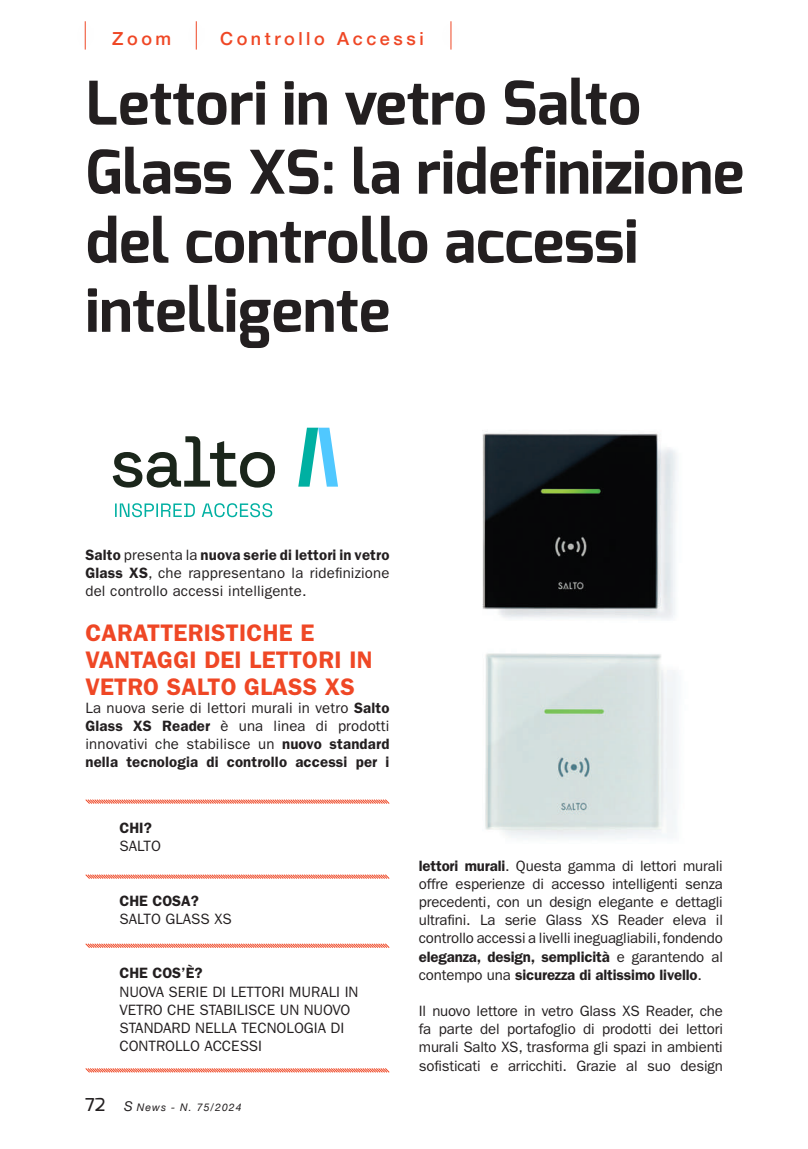
<style>
.page{position:relative;width:808px;height:1149px;background:#fff}
.page>*{position:absolute;margin:0;border:0;box-sizing:border-box;transform-origin:0 0}
.t1{font:700 60px/69px "Exo";color:#231f20}
.t2{font:600 24px/27px "ITC Franklin Gothic Std";letter-spacing:.01em;color:#ef4725}
.t3{font:500 18px "Helvetica Neue";letter-spacing:.2em;color:#ef4725}
.t4{font:500 17.7px "Exo";color:#231f20}
.t5{font:15px/18.1px "ITC Franklin Gothic Std";color:#231f20;text-align:justify}
.t6{font:600 15px "ITC Franklin Gothic Std";color:#231f20}
.t7{font:italic 10.5px "Helvetica Neue";letter-spacing:.1em;color:#231f20}
.s1{font-weight:600}
.s2{font-size:13.5px}
</style>
<div class="page">
<svg style="left:85px;top:21px;width:1px;height:29px"></svg>
<svg style="left:196px;top:21px;width:1px;height:29px"></svg>
<svg style="left:85px;top:1068px;width:305px;height:5px;background:#f6a594"></svg>
<svg style="left:85px;top:943px;width:305px;height:5px;background:#f6a594"></svg>
<svg style="left:85px;top:874px;width:305px;height:5px;background:#f6a594"></svg>
<svg style="left:85px;top:799px;width:305px;height:5px;background:#f6a594"></svg>
<svg style="left:451px;top:21px;width:1px;height:29px"></svg>
<img style="left:482px;top:431px;width:195px;height:189px">
<img style="left:485px;top:653px;width:193px;height:186px">
<svg style="left:115px;top:503px;width:157px;height:14px"></svg>
<svg style="left:298px;top:427px;width:40px;height:59px"></svg>
<svg style="left:113px;top:436px;width:162px;height:51px"></svg>
<p class="t3" style="left:220px;top:24px;width:205px">Controllo Accessi</p>
<p class="t3" style="left:112px;top:24px;width:61px">Zoom</p>
<h1 class="t1" style="left:86px;top:69px;width:660px">Lettori in vetro Salto<br>Glass XS: la ridefinizione del controllo accessi intelligente</h1>
<p class="t5" style="left:85px;top:545px;width:306px"><span class="s1">Salto</span> presenta la <span class="s1">nuova serie di lettori in vetro Glass XS</span>, che rappresentano la ridefinizione del controllo accessi intelligente.</p>
<h2 class="t2" style="left:85px;top:619px;width:289px">CARATTERISTICHE E<br>VANTAGGI DEI LETTORI IN<br>VETRO SALTO GLASS XS</h2>
<p class="t5" style="left:85px;top:698px;width:306px">La nuova serie di lettori murali in vetro <span class="s1">Salto Glass XS Reader</span> è una linea di prodotti innovativi che stabilisce un <span class="s1">nuovo standard nella tecnologia di controllo accessi per i</span></p>
<p class="t6" style="left:119px;top:818px;width:34px">CHI?</p>
<p class="t5" style="left:119px;top:836px;width:43px">SALTO</p>
<p class="t6" style="left:119px;top:891px;width:81px">CHE COSA?</p>
<p class="t5" style="left:119px;top:909px;width:114px">SALTO GLASS XS</p>
<p class="t6" style="left:119px;top:964px;width:85px">CHE COS’È?</p>
<p class="t5" style="left:119px;top:982px;width:241px;text-align:left">NUOVA SERIE DI LETTORI MURALI IN<br>VETRO CHE STABILISCE UN NUOVO<br>STANDARD NELLA TECNOLOGIA DI<br>CONTROLLO ACCESSI</p>
<p class="t4" style="left:85px;top:1092px;width:22px">72</p>
<p class="t7" style="left:124px;top:1098px;width:119px"><span class="s2">S</span> News - N. 75/2024</p>
<p class="t5" style="left:419px;top:856px;width:306px"><span class="s1">lettori murali</span>. Questa gamma di lettori murali offre esperienze di accesso intelligenti senza precedenti, con un design elegante e dettagli ultrafini. La serie Glass XS Reader eleva il controllo accessi a livelli ineguagliabili, fondendo <span class="s1">eleganza, design, semplicità</span> e garantendo al contempo una <span class="s1">sicurezza di altissimo livello</span>.</p>
<p class="t5" style="left:419px;top:1001px;width:306px">Il nuovo lettore in vetro Glass XS Reader, che fa parte del portafoglio di prodotti dei lettori murali Salto XS, trasforma gli spazi in ambienti sofisticati e arricchiti. Grazie al suo design</p>
</div>
